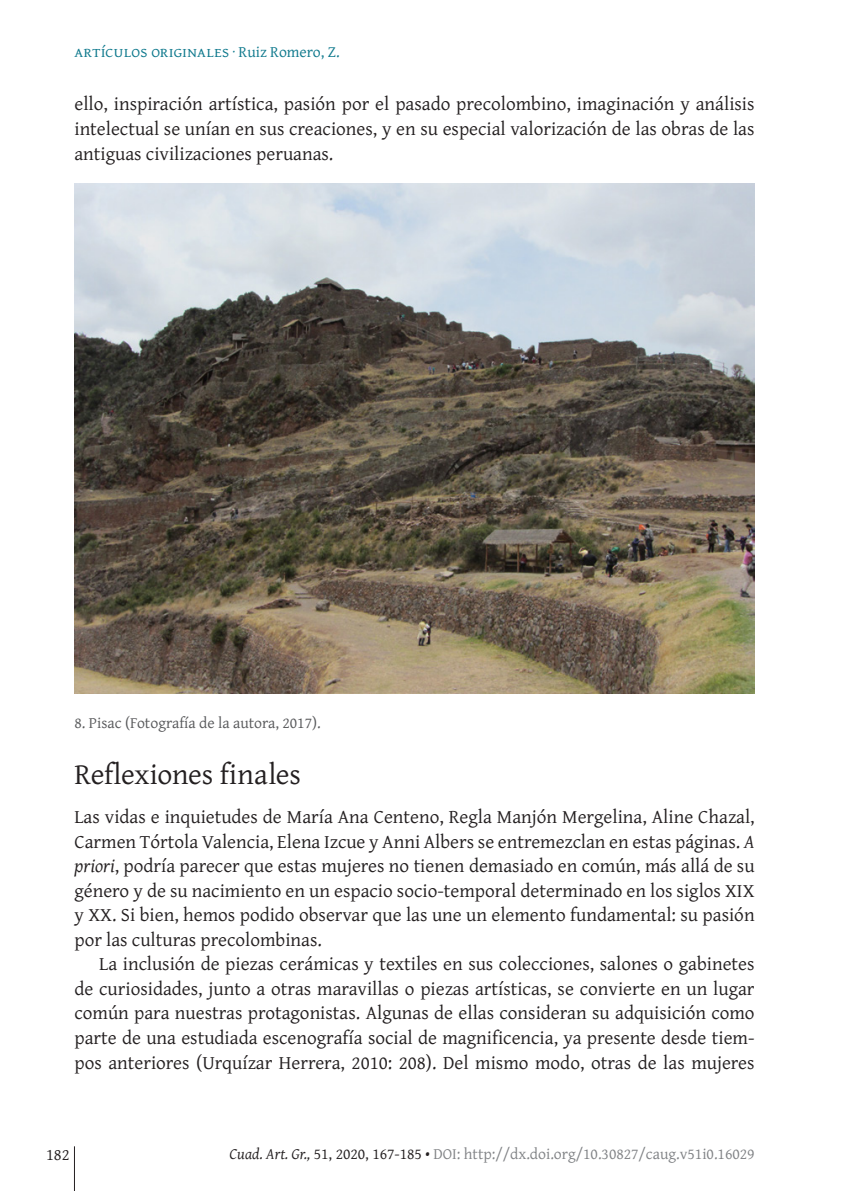
<style>
.page{position:relative;width:844px;height:1191px;background:#fff}
.page>*{position:absolute;margin:0;border:0;box-sizing:border-box;transform-origin:0 0}
.EPIG_1{font:29.75px "Gentium Plus";letter-spacing:-.01em;color:#231f20}
.nosangr_caja{font:19.25px/24.5px "Gentium Plus";color:#231f20;text-align:justify}
.t1{font:16.62px "Gentium Plus";color:#231f20}
.t2{font:15.75px "Gentium Plus";color:#808285}
.piedefoto{font:15.75px "Gentium Plus";color:#57585a}
.t3{font:15.75px "Gentium Plus";letter-spacing:.015em;color:#0d788c}
.s1{font-style:italic}
.s2{font-style:italic;color:#231f20}
.s3{color:#231f20}
</style>
<div class="page">
<hr style="left:74px;top:1146px;width:1px;height:45px;background:#231f20">
<img style="left:74px;top:183px;width:680px;height:510px">
<p class="t3" style="left:74px;top:37px;width:267px">artículos originales · Ruiz Romero, Z.</p>
<p class="nosangr_caja" style="left:74px;top:90px;width:681px">ello, inspiración artística, pasión por el pasado precolombino, imaginación y análisis intelectual se unían en sus creaciones, y en su especial valorización de las obras de las antiguas civilizaciones peruanas.</p>
<p class="piedefoto" style="left:74px;top:707px;width:248px">8. Pisac (Fotografía de la autora, 2017).</p>
<p class="EPIG_1" style="left:74px;top:746px;width:228px">Reflexiones finales</p>
<p class="nosangr_caja" style="left:74px;top:803px;width:681px">Las vidas e inquietudes de María Ana Centeno, Regla Manjón Mergelina, Aline Chazal, Carmen Tórtola Valencia, Elena Izcue y Anni Albers se entremezclan en estas páginas. <span class="s1">A priori</span>, podría parecer que estas mujeres no tienen demasiado en común, más allá de su género y de su nacimiento en un espacio socio-temporal determinado en los siglos XIX y XX. Si bien, hemos podido observar que las une un elemento fundamental: su pasión por las culturas precolombinas.</p>
<p class="nosangr_caja" style="left:74px;top:950px;width:681px;text-indent:25px">La inclusión de piezas cerámicas y textiles en sus colecciones, salones o gabinetes de curiosidades, junto a otras maravillas o piezas artísticas, se convierte en un lugar común para nuestras protagonistas. Algunas de ellas consideran su adquisición como parte de una estudiada escenografía social de magnificencia, ya presente desde tiem&shy;pos anteriores (Urquízar Herrera, 2010: 208). Del mismo modo, otras de las mujeres</p>
<p class="t1" style="left:46px;top:1138px;width:25px">182</p>
<p class="t2" style="left:229px;top:1138px;width:526px"><span class="s2">Cuad. Art. Gr.,</span> <span class="s3">51, 2020, 167-185 •</span> DOI: http://dx.doi.org/10.30827/caug.v51i0.16029</p>
</div>
